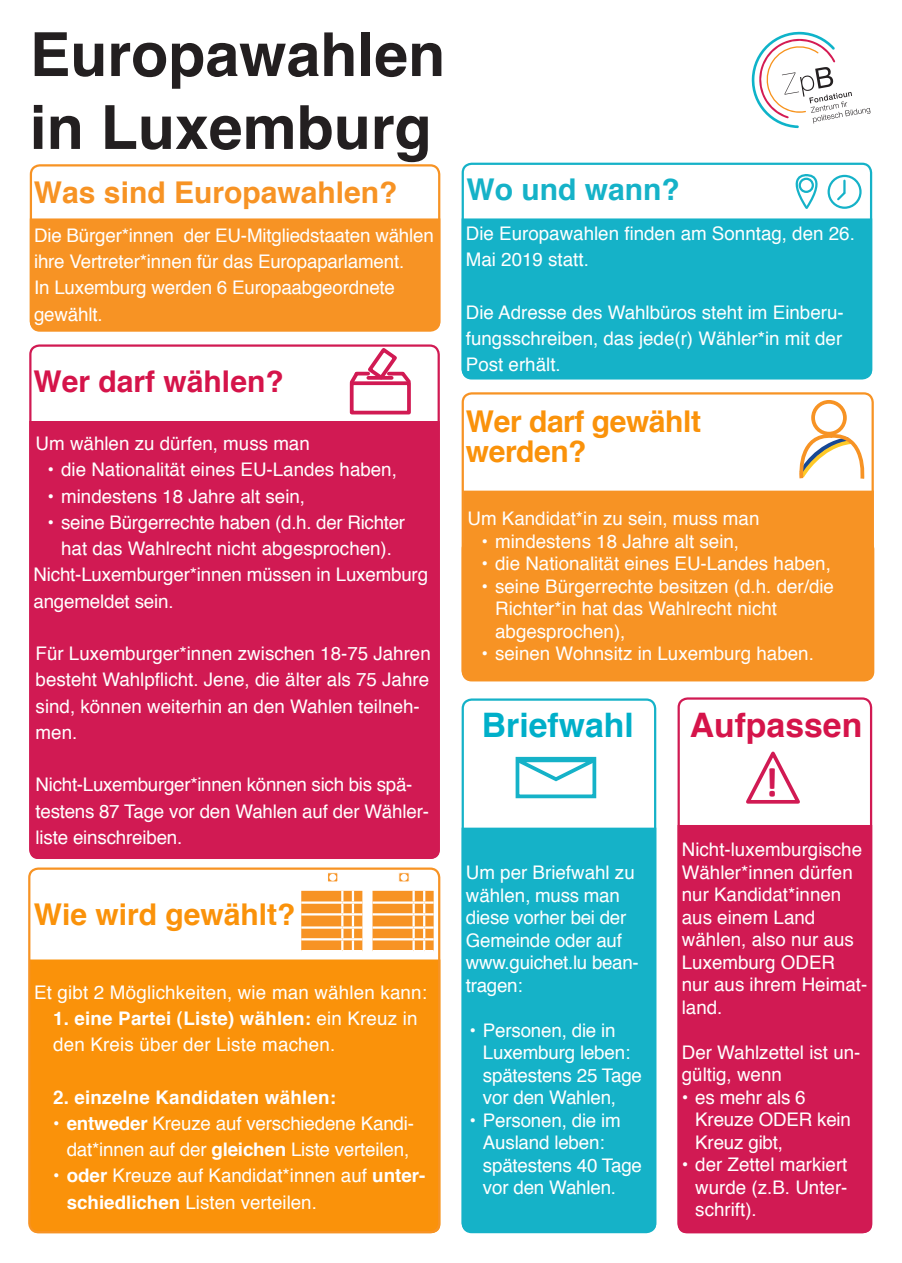
<style>
.page{position:relative;width:902px;height:1263px;background:#fff}
.page>*{position:absolute;margin:0;border:0;box-sizing:border-box;transform-origin:0 0}
.t1{font:700 60.75px/72.9px "Helvetica";color:#231f20}
.t2{font:700 41.25px "Calibri";color:#d11a53}
.t3{font:700 33.75px "Helvetica";color:#00afc9}
.t4{font:700 33.75px "Helvetica";color:#d5144a}
.t5{font:700 30px "Helvetica";letter-spacing:-.015em;color:#fa920a}
.t6{font:700 30px "Helvetica";color:#f79324}
.t7{font:700 30px "Helvetica";color:#d5144a}
.t8{font:700 30px "Helvetica";color:#15b2c8}
.t9{font:18.75px/22.5px "Helvetica";color:#fff}
.t10{font:700 18.75px "Helvetica";letter-spacing:.01em;color:#fff}
.s1{font-weight:700}
</style>
<div class="page">
<div style="left:464px;top:828px;width:192px;height:404px;background:#15b2c8"></div>
<div style="left:679px;top:825px;width:193px;height:408px;background:#d11a53"></div>
<div style="left:33px;top:218px;width:407px;height:111px;background:#f79324"></div>
<div style="left:29px;top:421px;width:411px;height:438px;background:#d11a53"></div>
<div style="left:463px;top:491px;width:410px;height:190px;background:#f79324"></div>
<div style="left:811px;top:400px;width:35px;height:35px;border:4px solid #f79324;border-radius:50%"></div>
<svg style="left:799px;top:432px;width:66px;height:47px"></svg>
<div style="left:31px;top:959px;width:409px;height:274px;background:#fa920a"></div>
<svg style="left:328px;top:872px;width:10px;height:10px"></svg>
<svg style="left:301px;top:891px;width:61px;height:60px;background:#f8ab56"></svg>
<svg style="left:746px;top:751px;width:54px;height:53px"></svg>
<div style="left:515px;top:757px;width:81px;height:41px;border:4px solid #15b2c8"></div>
<svg style="left:515px;top:757px;width:82px;height:27px"></svg>
<div style="left:461px;top:392px;width:412px;height:288px;border:2px solid #f79324;border-radius:9px"></div>
<div style="left:329px;top:874px;width:7px;height:7px;background:#fff;border-radius:50%"></div>
<div style="left:827px;top:175px;width:34px;height:34px;border:2px solid #15b2c8;border-radius:50%"></div>
<svg style="left:834px;top:181px;width:12px;height:20px"></svg>
<div style="left:350px;top:381px;width:61px;height:33px;border:4px solid #d11a53"></div>
<svg style="left:346px;top:345px;width:68px;height:42px"></svg>
<svg style="left:751px;top:31px;width:119px;height:97px"></svg>
<svg style="left:398px;top:872px;width:11px;height:10px"></svg>
<svg style="left:372px;top:891px;width:61px;height:60px;background:#f8ab56"></svg>
<div style="left:400px;top:874px;width:7px;height:7px;background:#fff;border-radius:50%"></div>
<div style="left:461px;top:698px;width:195px;height:535px;border:2px solid #15b2c8;border-radius:9px"></div>
<div style="left:677px;top:697px;width:195px;height:536px;border:2px solid #d11a53;border-radius:9px"></div>
<div style="left:30px;top:164px;width:410px;height:168px;border:2px solid #f79324;border-radius:9px"></div>
<svg style="left:795px;top:174px;width:33px;height:35px"></svg>
<div style="left:798px;top:178px;width:15px;height:15px;border:2px solid #15b2c8;border-radius:50%"></div>
<div style="left:461px;top:163px;width:411px;height:216px;border:2px solid #15b2c8;border-radius:9px"></div>
<div style="left:461px;top:218px;width:411px;height:160px;background:#15b2c8"></div>
<div style="left:28px;top:867px;width:412px;height:366px;border:2px solid #f79324;border-radius:9px"></div>
<p class="t1" style="left:30px;top:17px;width:417px">Europawahlen in Luxemburg</p>
<p class="t6" style="left:34px;top:173px;width:365px">Was sind Europawahlen?</p>
<p class="t9" style="left:34px;top:223px;width:401px;line-height:26.2px">Die Bürger*innen der EU-Mitgliedstaaten wählen ihre Vertreter*innen für das Europaparlament.<br>In Luxemburg werden 6 Europaabgeordnete gewählt.</p>
<p class="t7" style="left:33px;top:362px;width:252px">Wer darf wählen?</p>
<p class="t9" style="left:36px;top:433px;width:276px">Um wählen zu dürfen, muss man</p>
<p class="t9" style="left:48px;top:459px;width:351px">• die Nationalität eines EU-Landes haben,</p>
<p class="t9" style="left:48px;top:485px;width:259px">• mindestens 18 Jahre alt sein,</p>
<p class="t9" style="left:48px;top:510px;width:359px;line-height:26.2px;text-align:center">• seine Bürgerrechte haben (d.h. der Richter hat das Wahlrecht nicht abgesprochen).</p>
<p class="t9" style="left:33px;top:562px;width:396px;line-height:26.2px">Nicht-Luxemburger*innen müssen in Luxemburg angemeldet sein.</p>
<p class="t9" style="left:36px;top:641px;width:396px;line-height:26.2px">Für Luxemburger*innen zwischen 18-75 Jahren besteht Wahlpflicht. Jene, die älter als 75 Jahre sind, können weiterhin an den Wahlen teilneh&shy;men.</p>
<p class="t9" style="left:36px;top:772px;width:395px;line-height:26.2px">Nicht-Luxemburger*innen können sich bis spä&shy;testens 87 Tage vor den Wahlen auf der Wähler&shy;liste einschreiben.</p>
<p class="t5" style="left:34px;top:896px;width:263px">Wie wird gewählt?</p>
<p class="t9" style="left:34px;top:981px;width:394px">Et gibt 2 Möglichkeiten, wie man wählen kann:</p>
<p class="t9" style="left:53px;top:1006px;width:366px;line-height:26.2px"><span class="s1">1. eine Partei (Liste) wählen:</span> ein Kreuz in den Kreis über der Liste machen.</p>
<p class="t10" style="left:53px;top:1085px;width:284px">2. einzelne Kandidaten wählen:</p>
<p class="t9" style="left:53px;top:1111px;width:362px;line-height:26.2px;text-align:center"><span class="s1">• entweder</span> Kreuze auf verschiedene Kandi&shy;dat*innen auf der <span class="s1">gleichen</span> Liste verteilen,</p>
<p class="t9" style="left:67px;top:1163px;width:360px;line-height:26.2px;text-indent:-14px"><span class="s1">• oder</span> Kreuze auf Kandidat*innen auf <span class="s1">unter&shy;schiedlichen</span> Listen verteilen.</p>
<p class="t8" style="left:466px;top:171px;width:215px">Wo und wann?</p>
<p class="t9" style="left:466px;top:221px;width:390px;line-height:26.2px">Die Europawahlen finden am Sonntag, den 26.<br>Mai 2019 statt.</p>
<p class="t9" style="left:466px;top:299px;width:379px;line-height:26.2px;text-align:justify">Die Adresse des Wahlbüros steht im Einberu&shy;fungsschreiben, das jede(r) Wähler*in mit der Post erhält.</p>
<p class="t5" style="left:466px;top:402px;width:236px">Wer darf gewählt</p>
<p class="t5" style="left:466px;top:433px;width:122px">werden?</p>
<p class="t9" style="left:467px;top:508px;width:293px">Um Kandidat*in zu sein, muss man</p>
<p class="t9" style="left:481px;top:530px;width:259px">• mindestens 18 Jahre alt sein,</p>
<p class="t9" style="left:481px;top:553px;width:351px">• die Nationalität eines EU-Landes haben,</p>
<p class="t9" style="left:495px;top:575px;width:340px;text-indent:-14px">• seine Bürgerrechte besitzen (d.h. der/die<br>Richter*in hat das Wahlrecht nicht abgesprochen),</p>
<p class="t9" style="left:481px;top:643px;width:334px">• seinen Wohnsitz in Luxemburg haben.</p>
<p class="t3" style="left:482px;top:704px;width:153px">Briefwahl</p>
<p class="t4" style="left:689px;top:704px;width:174px">Aufpassen</p>
<p class="t9" style="left:466px;top:862px;width:174px">Um per Briefwahl zu wählen, muss man diese vorher bei der<br>Gemeinde oder auf www.guichet.lu bean&shy;tragen:</p>
<p class="t9" style="left:483px;top:1020px;width:161px;text-indent:-14px">• Personen, die in<br>Luxemburg leben: spätestens 25 Tage vor den Wahlen,</p>
<p class="t9" style="left:483px;top:1110px;width:161px;text-indent:-14px">• Personen, die im<br>Ausland leben: spätestens 40 Tage vor den Wahlen.</p>
<p class="t2" style="left:764px;top:756px;width:15px">!</p>
<p class="t9" style="left:681px;top:839px;width:187px">Nicht-luxemburgische<br>Wähler*innen dürfen nur Kandidat*innen aus einem Land wählen, also nur aus<br>Luxemburg ODER<br>nur aus ihrem Heimat&shy;land.</p>
<p class="t9" style="left:681px;top:1041px;width:180px">Der Wahlzettel ist un&shy;gültig, wenn</p>
<p class="t9" style="left:695px;top:1086px;width:157px;text-indent:-14px">• es mehr als 6<br>Kreuze ODER kein<br>Kreuz gibt,</p>
<p class="t9" style="left:695px;top:1154px;width:154px;text-align:justify;text-indent:-14px">• der Zettel markiert wurde (z.B. Unter&shy;schrift).</p>
</div>
